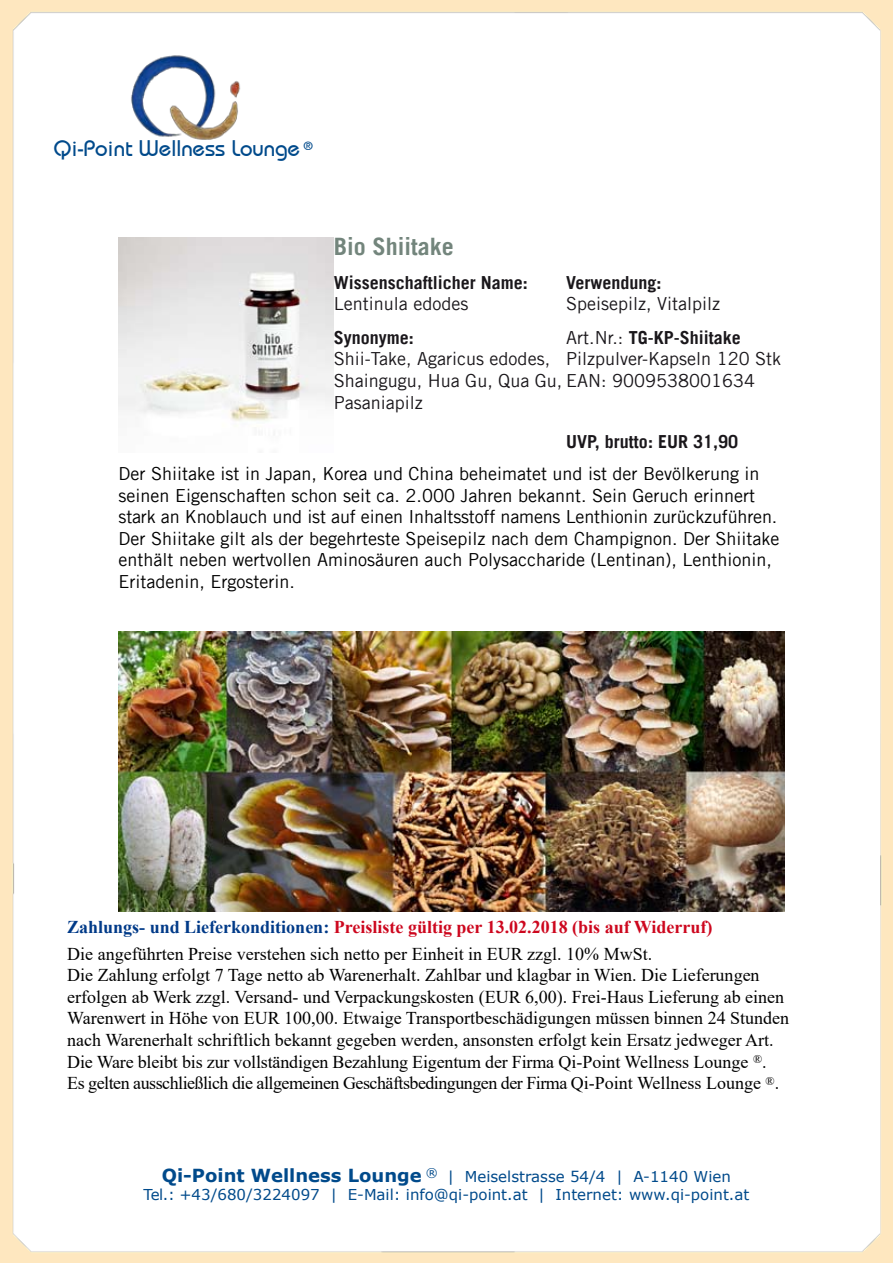
<style>
.page{position:relative;width:893px;height:1263px;background:#fff}
.page>*{position:absolute;margin:0;border:0;box-sizing:border-box;transform-origin:0 0}
.t1{font:700 24px "Trade Gothic LT";color:#73857c}
.t2{font:22.5px "Bahamas Plain";color:#004a8b}
.t3{font:18px/21.6px "Times New Roman";color:#000}
.t4{font:18px/21.6px "Trade Gothic LT";color:#000}
.t5{font:18px/33.6px "Trade Gothic LT";color:#1a171b}
.t6{font:700 18px "Trade Gothic LT";color:#1a171b}
.t7{font:15px/18px "Verdana";color:#004a8b;text-align:center}
.s1{font-weight:700}
.s2{font-weight:700;color:#003a88}
.s3{font-weight:700;color:#cd071e}
.s4{font-weight:700;font-size:18px}
</style>
<div class="page">
<img style="left:0;top:0;width:893px;height:1263px">
<img style="left:119px;top:54px;width:132px;height:86px">
<img style="left:119px;top:238px;width:215px;height:215px">
<img style="left:119px;top:631px;width:666px;height:280px">
<p class="t2" style="left:54px;top:134px;width:261px">Qi-Point Wellness Lounge <sup>®</sup></p>
<h1 class="t1" style="left:334px;top:232px;width:122px">Bio Shiitake</h1>
<p class="t6" style="left:334px;top:271px;width:195px">Wissenschaftlicher Name:</p>
<p class="t5" style="left:334px;top:287px;width:136px">Lentinula edodes</p>
<p class="t6" style="left:334px;top:326px;width:81px">Synonyme:</p>
<p class="t5" style="left:334px;top:342px;width:218px">Shii-Take, Agaricus edodes,</p>
<p class="t5" style="left:334px;top:385px;width:91px">Pasaniapilz</p>
<p class="t6" style="left:566px;top:271px;width:97px">Verwendung:</p>
<p class="t5" style="left:566px;top:287px;width:176px">Speisepilz, Vitalpilz<br>Art.Nr.: <span class="s1">TG-KP-Shiitake</span></p>
<p class="t5" style="left:334px;top:348px;width:449px;line-height:21.6px;text-indent:232px">Pilzpulver-Kapseln 120 Stk<br>Shaingugu, Hua Gu, Qua Gu, EAN: 9009538001634</p>
<p class="t6" style="left:566px;top:431px;width:173px">UVP, brutto: EUR 31,90</p>
<p class="t4" style="left:119px;top:462px;width:662px">Der Shiitake ist in Japan, Korea und China beheimatet und ist der Bevölkerung in seinen Eigenschaften schon seit ca. 2.000 Jahren bekannt. Sein Geruch erinnert stark an Knoblauch und ist auf einen Inhaltsstoff namens Lenthionin zurückzuführen.<br>Der Shiitake gilt als der begehrteste Speisepilz nach dem Champignon. Der Shiitake enthält neben wertvollen Aminosäuren auch Polysaccharide (Lentinan), Lenthionin, Eritadenin, Ergosterin.</p>
<p class="t3" style="left:67px;top:913px;width:647px;line-height:26.5px"><span class="s2">Zahlungs- und Lieferkonditionen:</span> <span class="s3">Preisliste gültig per 13.02.2018 (bis auf Widerruf)<br></span>Die angeführten Preise verstehen sich netto per Einheit in EUR zzgl. 10% MwSt.</p>
<p class="t3" style="left:67px;top:964px;width:723px">Die Zahlung erfolgt 7 Tage netto ab Warenerhalt. Zahlbar und klagbar in Wien. Die Lieferungen erfolgen ab Werk zzgl. Versand- und Verpackungskosten (EUR 6,00). Frei-Haus Lieferung ab einen Warenwert in Höhe von EUR 100,00. Etwaige Transportbeschädigungen müssen binnen 24 Stunden nach Warenerhalt schriftlich bekannt gegeben werden, ansonsten erfolgt kein Ersatz jedweger Art.<br>Die Ware bleibt bis zur vollständigen Bezahlung Eigentum der Firma Qi-Point Wellness Lounge <sup>®</sup>.<br>Es gelten ausschließlich die allgemeinen Geschäftsbedingungen der Firma Qi-Point Wellness Lounge <sup>®</sup>.</p>
<p class="t7" style="left:143px;top:1167px;width:607px"><span class="s4">Qi-Point Wellness Lounge</span> <sup>®</sup> | Meiselstrasse 54/4 | A-1140 Wien<br>Tel.: +43/680/3224097 | E-Mail: info@qi-point.at | Internet: www.qi-point.at</p>
</div>
